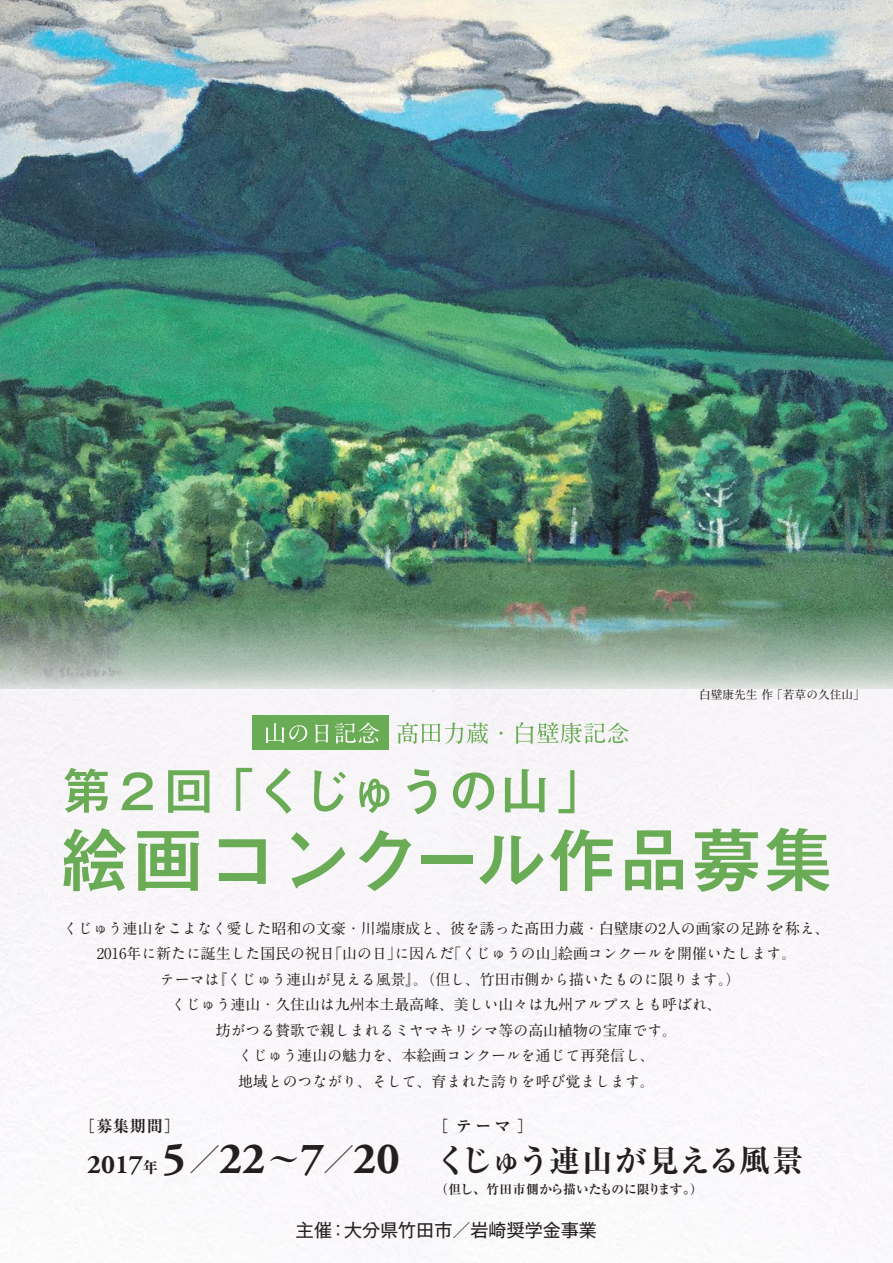
<style>
.page{position:relative;width:893px;height:1263px;background:#fff}
.page>*{position:absolute;margin:0;border:0;box-sizing:border-box;transform-origin:0 0}
.t1{font:700 72.3px "Mi Go MB1 Std De";color:#6aab55}
.t2{font:700 51px "Mi Go MB1 Std De";color:#6aab55}
.t3{font:700 44.7px "Adobe Garamond Pro";color:#241f1f}
.t4{font:700 expanded 30.9px "Ryumin Pr 5";letter-spacing:.005em;color:#241f1f}
.t5{font:700 26.85px "Adobe Garamond Pro";color:#241f1f}
.t6{font:18px "Gothic MB101 Pr 5";color:#241f1f}
.t7{font:700 expanded 15.9px "Ryumin Pr 5";letter-spacing:.08em;color:#241f1f}
.t8{font:700 14.85px/25.5px "A1 Mincho Std";color:#241f1f;text-align:center}
.t9{font:700 12.75px "Ryumin Pr 5";letter-spacing:-.035em;color:#241f1f}
.t10{font:700 11.7px "A1 Mincho Std";color:#241f1f}
.s1{font-size:45.9px}
.s2{font-family:"Ryumin Pr 5";font-weight:800;font-size:15.6px}
.s3{font-family:"Ryumin Pr 5";font-weight:900;font-size:31.2px}
.s4{font-family:"Ryumin Pr 5";font-size:31.2px}
</style>
<div class="page">
<img style="left:0;top:0;width:893px;height:689px">
<div style="left:7px;top:710px;width:205px;height:60px;background:#f7f4f7"></div>
<img style="left:212px;top:668px;width:471px;height:102px">
<svg style="left:266px;top:723px;width:41px;height:20px"></svg>
<svg style="left:315px;top:724px;width:14px;height:19px"></svg>
<svg style="left:335px;top:722px;width:44px;height:21px"></svg>
<svg style="left:397px;top:722px;width:91px;height:22px"></svg>
<svg style="left:499px;top:732px;width:4px;height:3px"></svg>
<svg style="left:516px;top:722px;width:113px;height:22px"></svg>
<div style="left:4px;top:770px;width:885px;height:185px;background:#f8f6f8"></div>
<h2 class="t2" style="left:61px;top:753px;width:543px">第２回 <span class="s1">「</span>くじゅうの山<span class="s1">」</span></h2>
<p class="t10" style="left:699px;top:685px;width:167px">白壁康先生 作 「若草の久住山」</p>
<h1 class="t1" style="left:58px;top:806px;width:778px">絵画コンクール作品募集</h1>
<p class="t8" style="left:63px;top:913px;width:768px">くじゅう連山をこよなく愛した昭和の文豪・川端康成と、彼を誘った髙田力蔵・白壁康の2人の画家の足跡を称え、2016年に新たに誕生した国民の祝日「山の日」に因んだ「くじゅうの山」絵画コンクールを開催いたします。<br>テーマは『くじゅう連山が見える風景』。（但し、竹田市側から描いたものに限ります。）<br>くじゅう連山・久住山は九州本土最高峰、美しい山々は九州アルプスとも呼ばれ、<br>坊がつる賛歌で親しまれるミヤマキリシマ等の高山植物の宝庫です。<br>くじゅう連山の魅力を、本絵画コンクールを通じて再発信し、<br>地域とのつながり、そして、育まれた誇りを呼び覚まします。</p>
<p class="t7" style="left:79px;top:1114px;width:102px">［募集期間］</p>
<h3 class="t5" style="left:87px;top:1149px;width:72px">2017<span class="s2">年</span></h3>
<h3 class="t3" style="left:163px;top:1133px;width:238px">5<span class="s3">／</span>22<span class="s4">～</span>7<span class="s3">／</span>20</h3>
<p class="t7" style="left:432px;top:1114px;width:102px">［ テーマ ］</p>
<h3 class="t4" style="left:436px;top:1136px;width:368px">くじゅう連山が見える風景</h3>
<p class="t9" style="left:435px;top:1179px;width:269px">（但し、竹田市側から描いたものに限ります。）</p>
<p class="t6" style="left:296px;top:1216px;width:303px">主催：大分県竹田市／岩崎奨学金事業</p>
</div>
